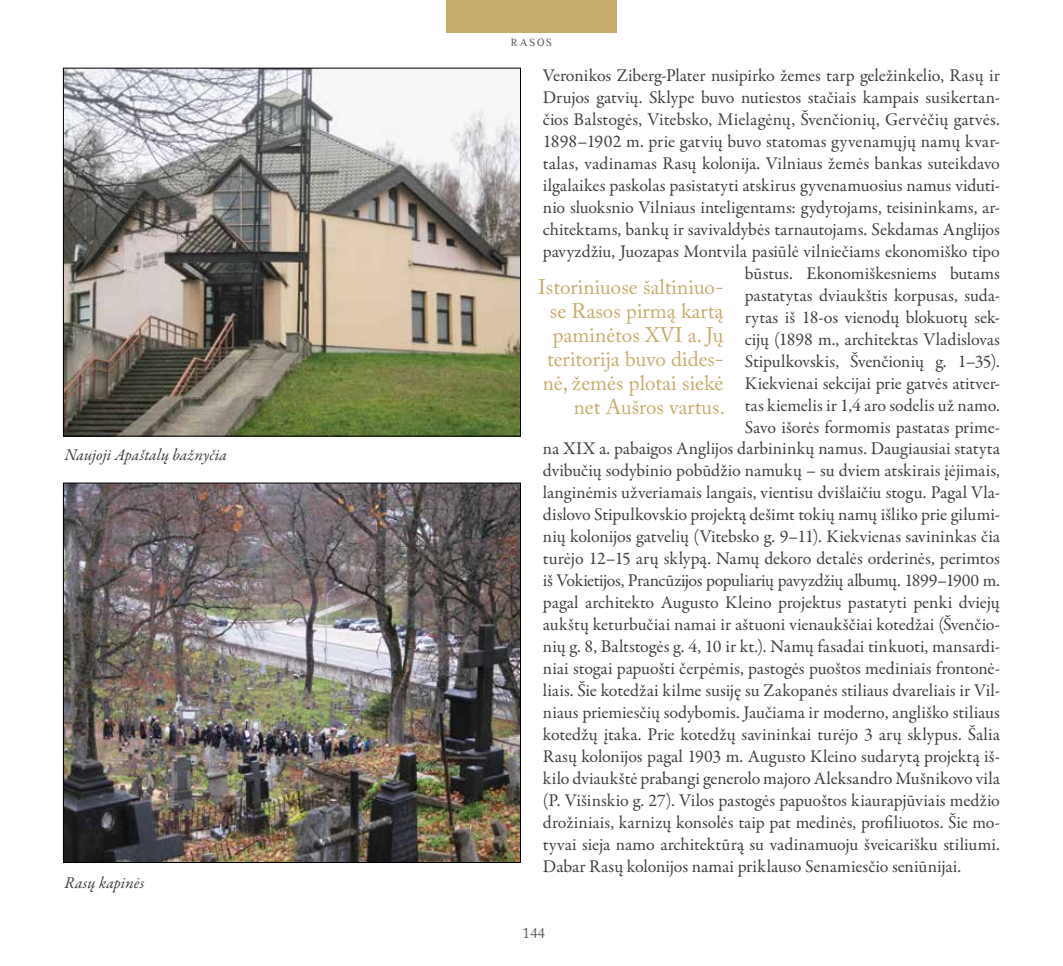
<style>
.page{position:relative;width:1063px;height:966px;background:#fff}
.page>*{position:absolute;margin:0;border:0;box-sizing:border-box;transform-origin:0 0}
.t1{font:21px/24px "Adobe Caslon Pro";color:#c8ac6d;text-align:right}
.t2{font:18px "Garamond Premr Pro";color:#414042}
.t3{font:18px "Garamond Premr Pro";letter-spacing:-.025em;color:#414042}
.t4{font:italic 16.5px "Garamond Premr Pro";letter-spacing:.005em;color:#414042}
.t5{font:15px "Adobe Caslon Pro";color:#58595b}
.t6{font:10.5px "Aistika";letter-spacing:.175em;color:#58595b}
</style>
<div class="page">
<div style="left:446px;top:0;width:171px;height:32px;background:#c8ac6d"></div>
<img style="left:65px;top:70px;width:454px;height:364px">
<img style="left:65px;top:484px;width:454px;height:376px">
<p class="t4" style="left:64px;top:444px;width:164px">Naujoji Apaštalų bažnyčia</p>
<p class="t4" style="left:64px;top:872px;width:81px">Rasų kapinės</p>
<p class="t6" style="left:511px;top:35px;width:43px">RASOS</p>
<p class="t2" style="left:543px;top:65px;width:459px">Veronikos Ziberg-Plater nusipirko žemes tarp geležinkelio, Rasų ir</p>
<p class="t2" style="left:543px;top:87px;width:459px">Drujos gatvių. Sklype buvo nutiestos stačiais kampais susikertan-</p>
<p class="t2" style="left:543px;top:108px;width:459px">čios Balstogės, Vitebsko, Mielagėnų, Švenčionių, Gervėčių gatvės.</p>
<p class="t2" style="left:543px;top:130px;width:459px">1898–1902 m. prie gatvių buvo statomas gyvenamųjų namų kvar-</p>
<p class="t2" style="left:543px;top:152px;width:459px">talas, vadinamas Rasų kolonija. Vilniaus žemės bankas suteikdavo</p>
<p class="t2" style="left:543px;top:174px;width:459px">ilgalaikes paskolas pasistatyti atskirus gyvenamuosius namus viduti-</p>
<p class="t2" style="left:543px;top:196px;width:459px">nio sluoksnio Vilniaus inteligentams: gydytojams, teisininkams, ar-</p>
<p class="t2" style="left:543px;top:218px;width:459px">chitektams, bankų ir savivaldybės tarnautojams. Sekdamas Anglijos</p>
<p class="t2" style="left:543px;top:240px;width:459px">pavyzdžiu, Juozapas Montvila pasiūlė vilniečiams ekonomiško tipo</p>
<p class="t2" style="left:745px;top:262px;width:257px">būstus. Ekonomiškesniems butams</p>
<p class="t2" style="left:745px;top:284px;width:257px">pastatytas dviaukštis korpusas, suda-</p>
<p class="t2" style="left:745px;top:306px;width:257px">rytas iš 18-os vienodų blokuotų sek-</p>
<p class="t2" style="left:745px;top:328px;width:257px">cijų (1898 m., architektas Vladislovas</p>
<p class="t2" style="left:745px;top:350px;width:257px">Stipulkovskis, Švenčionių g. 1–35).</p>
<p class="t2" style="left:745px;top:372px;width:257px">Kiekvienai sekcijai prie gatvės atitver-</p>
<p class="t2" style="left:745px;top:394px;width:257px">tas kiemelis ir 1,4 aro sodelis už namo.</p>
<p class="t2" style="left:745px;top:416px;width:257px">Savo išorės formomis pastatas prime-</p>
<p class="t2" style="left:543px;top:438px;width:459px">na XIX a. pabaigos Anglijos darbininkų namus. Daugiausiai statyta</p>
<p class="t2" style="left:543px;top:460px;width:459px">dvibučių sodybinio pobūdžio namukų – su dviem atskirais įėjimais,</p>
<p class="t2" style="left:543px;top:481px;width:459px">langinėmis užveriamais langais, vientisu dvišlaičiu stogu. Pagal Vla-</p>
<p class="t2" style="left:543px;top:503px;width:459px">dislovo Stipulkovskio projektą dešimt tokių namų išliko prie gilumi-</p>
<p class="t2" style="left:543px;top:525px;width:459px">nių kolonijos gatvelių (Vitebsko g. 9–11). Kiekvienas savininkas čia</p>
<p class="t2" style="left:543px;top:547px;width:459px">turėjo 12–15 arų sklypą. Namų dekoro detalės orderinės, perimtos</p>
<p class="t3" style="left:543px;top:569px;width:459px">iš Vokietijos, Prancūzijos populiarių pavyzdžių albumų. 1899–1900 m.</p>
<p class="t2" style="left:543px;top:591px;width:459px">pagal architekto Augusto Kleino projektus pastatyti penki dviejų</p>
<p class="t2" style="left:543px;top:613px;width:459px">aukštų keturbučiai namai ir aštuoni vienaukščiai kotedžai (Švenčio-</p>
<p class="t2" style="left:543px;top:635px;width:459px">nių g. 8, Baltstogės g. 4, 10 ir kt.). Namų fasadai tinkuoti, mansardi-</p>
<p class="t2" style="left:543px;top:657px;width:459px">niai stogai papuošti čerpėmis, pastogės puoštos mediniais frontonė-</p>
<p class="t2" style="left:543px;top:679px;width:459px">liais. Šie kotedžai kilme susiję su Zakopanės stiliaus dvareliais ir Vil-</p>
<p class="t2" style="left:543px;top:701px;width:459px">niaus priemiesčių sodybomis. Jaučiama ir moderno, angliško stiliaus</p>
<p class="t2" style="left:543px;top:723px;width:459px">kotedžų įtaka. Prie kotedžų savininkai turėjo 3 arų sklypus. Šalia</p>
<p class="t2" style="left:543px;top:745px;width:459px">Rasų kolonijos pagal 1903 m. Augusto Kleino sudarytą projektą iš-</p>
<p class="t2" style="left:543px;top:767px;width:459px">kilo dviaukštė prabangi generolo majoro Aleksandro Mušnikovo vila</p>
<p class="t2" style="left:543px;top:789px;width:459px">(P. Višinskio g. 27). Vilos pastogės papuoštos kiaurapjūviais medžio</p>
<p class="t2" style="left:543px;top:811px;width:459px">drožiniais, karnizų konsolės taip pat medinės, profiliuotos. Šie mo-</p>
<p class="t2" style="left:543px;top:833px;width:459px">tyvai sieja namo architektūrą su vadinamuoju šveicarišku stiliumi.</p>
<p class="t2" style="left:543px;top:855px;width:420px">Dabar Rasų kolonijos namai priklauso Senamiesčio seniūnijai.</p>
<p class="t1" style="left:538px;top:274px;width:188px">Istoriniuose šaltiniuo&shy;se Rasos pirmą kartą paminėtos XVI a. Jų teritorija buvo dides&shy;nė, žemės plotai siekė net Aušros vartus.</p>
<p class="t5" style="left:523px;top:923px;width:24px">144</p>
</div>
